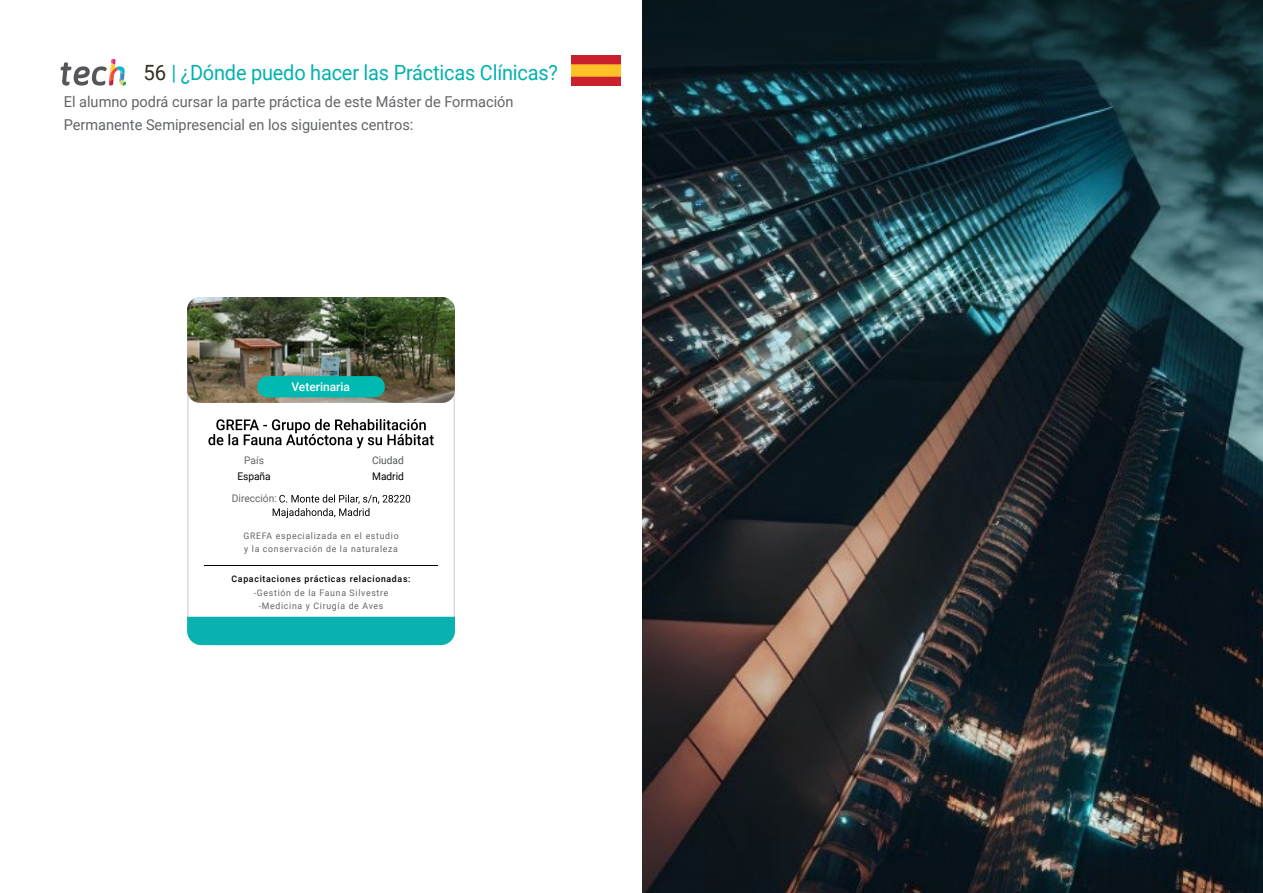
<style>
.page{position:relative;width:1263px;height:893px;background:#fff}
.page>*{position:absolute;margin:0;border:0;box-sizing:border-box;transform-origin:0 0}
.t1{font:21px "Roboto";letter-spacing:-.01em;color:#00b2af;scale:.95 1}
.t2{font:15px/22.5px "Roboto";color:#61646a}
.t3{font:500 12px "Roboto";color:#fff}
.t4{font:10.5px "Roboto";color:#61646a}
.t5{font:10.5px "Roboto";color:#000}
.t6{font:10.5px "Roboto";color:#52555b}
.t7{font:9px/13.5px "Roboto";letter-spacing:.08em;color:#61646a}
.t8{font:500 9px "Roboto";letter-spacing:.08em;color:#000}
.s1{color:#312e20}
</style>
<div class="page">
<svg style="left:61px;top:59px;width:65px;height:27px"></svg>
<img style="left:642px;top:0;width:621px;height:893px">
<img style="left:571px;top:56px;width:50px;height:29px">
<svg style="left:187px;top:403px;width:268px;height:243px"></svg>
<img style="left:187px;top:297px;width:268px;height:106px">
<div style="left:257px;top:376px;width:128px;height:21px;background:#00bab2;border-radius:11px"></div>
<hr style="left:204px;top:565px;width:234px;height:1px;background:#000">
<svg style="left:208px;top:419px;width:226px;height:29px"></svg>
<svg style="left:273px;top:495px;width:137px;height:23px"></svg>
<div style="left:187px;top:617px;width:268px;height:28px;background:#09b2af"></div>
<h1 class="t1" style="left:144px;top:57px;width:438px"><span class="s1">56</span> | ¿Dónde puedo hacer las Prácticas Clínicas?</h1>
<h2 class="t2" style="left:64px;top:90px;width:451px">El alumno podrá cursar la parte práctica de este Máster de Formación<br>Permanente Semipresencial en los siguientes centros:</h2>
<h3 class="t3" style="left:291px;top:379px;width:60px">Veterinaria</h3>
<p class="t4" style="left:244px;top:453px;width:21px">País</p>
<p class="t5" style="left:237px;top:469px;width:35px">España</p>
<p class="t6" style="left:372px;top:453px;width:33px">Ciudad</p>
<p class="t5" style="left:372px;top:469px;width:33px">Madrid</p>
<p class="t4" style="left:232px;top:491px;width:46px">Dirección:</p>
<p class="t7" style="left:243px;top:528px;width:157px">GREFA especializada en el estudio y la conservación de la naturaleza</p>
<p class="t8" style="left:232px;top:573px;width:180px">Capacitaciones prácticas relacionadas:</p>
<p class="t7" style="left:254px;top:585px;width:136px;text-align:center">-Gestión de la Fauna Silvestre -Medicina y Cirugía de Aves</p>
</div>
